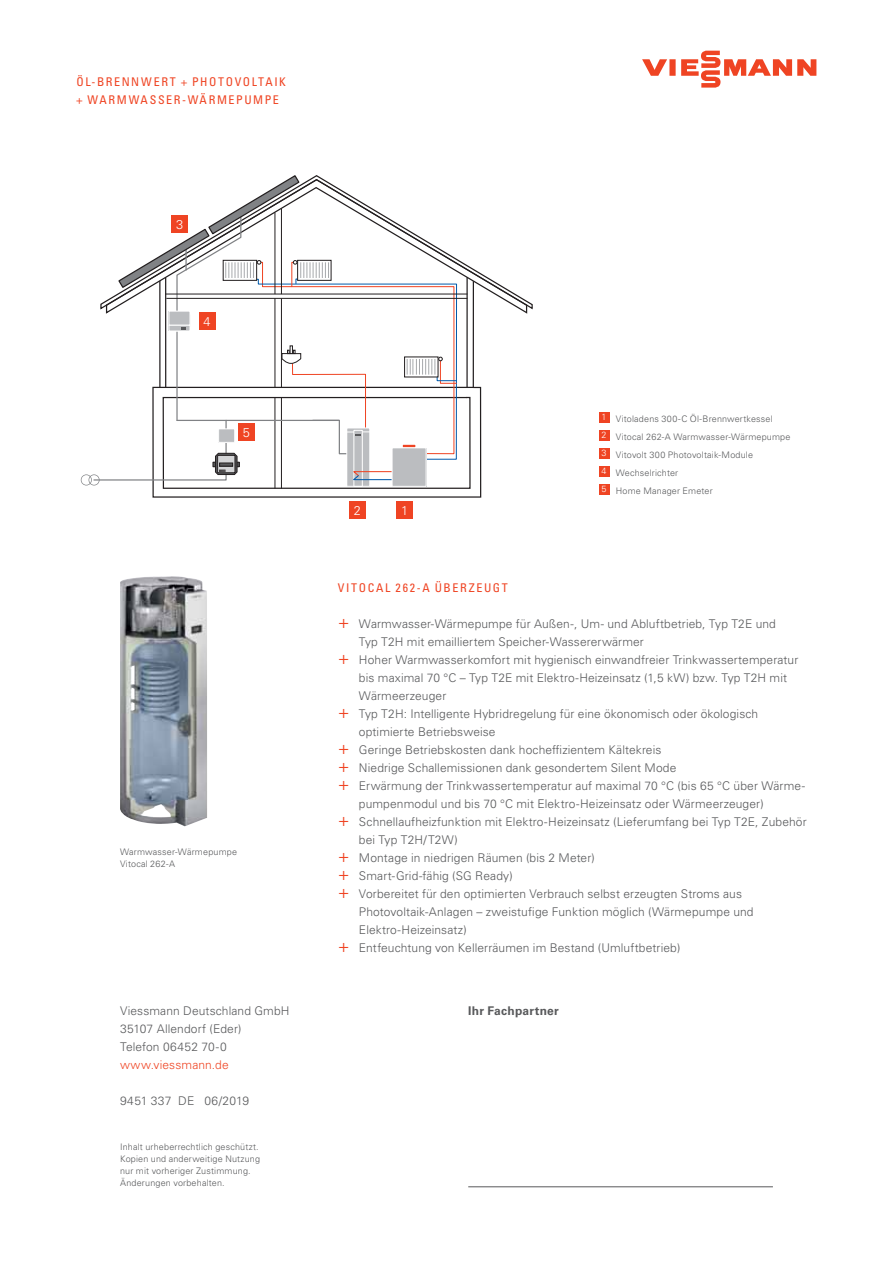
<style>
.page{position:relative;width:893px;height:1263px;background:#fff}
.page>*{position:absolute;margin:0;border:0;box-sizing:border-box;transform-origin:0 0}
.t1{font:300 12.75px "Univers LTCYR 45";color:#fff}
.t2{font:300 12px/18px "Univers LTCYR 45";letter-spacing:.01em;color:#58595b}
.t3{font:condensed 12px/18px "Univers LTCYR 57";letter-spacing:.135em;color:#ef4423}
.t4{font:300 12px "Univers LTCYR 45";letter-spacing:.01em;color:#ef4423}
.t5{font:700 12px "Univers LTCYR 65";letter-spacing:.02em;color:#58595b}
.t6{font:300 9px/12px "Univers LTCYR 45";letter-spacing:.02em;color:#58595b}
.s1{font-size:18px;color:#ef4423}
</style>
<div class="page">
<hr style="left:468px;top:1186px;width:305px;height:1px;background:#58595b">
<svg style="left:482px;top:274px;width:51px;height:36px"></svg>
<svg style="left:81px;top:175px;width:401px;height:323px"></svg>
<div style="left:169px;top:311px;width:21px;height:14px;background:#bbbdc0"></div>
<div style="left:169px;top:311px;width:21px;height:14px;border:1px solid #fff"></div>
<div style="left:219px;top:429px;width:16px;height:13px;background:#bbbdc0"></div>
<div style="left:218px;top:429px;width:17px;height:13px;border:1px solid #fff"></div>
<div style="left:599px;top:412px;width:10px;height:10px;background:#ef4423"></div>
<div style="left:599px;top:430px;width:10px;height:10px;background:#ef4423"></div>
<div style="left:599px;top:448px;width:10px;height:10px;background:#ef4423"></div>
<div style="left:599px;top:466px;width:10px;height:10px;background:#ef4423"></div>
<div style="left:599px;top:484px;width:10px;height:10px;background:#ef4423"></div>
<div style="left:396px;top:502px;width:17px;height:17px;background:#ef4423"></div>
<div style="left:349px;top:502px;width:17px;height:17px;background:#ef4423"></div>
<div style="left:171px;top:215px;width:17px;height:17px;background:#ef4423"></div>
<div style="left:199px;top:313px;width:16px;height:17px;background:#ef4423"></div>
<div style="left:238px;top:424px;width:17px;height:17px;background:#ef4423"></div>
<img style="left:120px;top:576px;width:87px;height:250px">
<svg style="left:642px;top:51px;width:174px;height:37px"></svg>
<p class="t3" style="left:77px;top:73px;width:211px">ÖL-BRENNWERT + PHOTOVOLTAIK + WARMWASSER-WÄRMEPUMPE</p>
<p class="t1" style="left:176px;top:219px;width:9px">3</p>
<p class="t1" style="left:204px;top:317px;width:9px">4</p>
<p class="t1" style="left:243px;top:428px;width:9px">5</p>
<p class="t6" style="left:120px;top:847px;width:119px">Warmwasser-Wärmepumpe<br>Vitocal 262-A</p>
<p class="t2" style="left:120px;top:1003px;width:171px">Viessmann Deutschland GmbH<br>35107 Allendorf (Eder)<br>Telefon 06452 70-0</p>
<p class="t4" style="left:120px;top:1061px;width:110px">www.viessmann.de</p>
<p class="t2" style="left:120px;top:1093px;width:131px">9451 337 DE 06/2019</p>
<p class="t6" style="left:120px;top:1142px;width:141px">Inhalt urheberrechtlich geschützt.<br>Kopien und anderweitige Nutzung nur mit vorheriger Zustimmung.<br>Änderungen vorbehalten.</p>
<p class="t1" style="left:354px;top:506px;width:9px">2</p>
<p class="t1" style="left:401px;top:506px;width:9px">1</p>
<p class="t6" style="left:601px;top:411px;width:190px;line-height:18px"><sup>1</sup> Vitoladens 300-C Öl-Brennwertkessel<br><sup>2</sup> Vitocal 262-A Warmwasser-Wärmepumpe<br><sup>3</sup> Vitovolt 300 Photovoltaik-Module<br><sup>4</sup> Wechselrichter<br><sup>5</sup> Home Manager Emeter</p>
<p class="t3" style="left:338px;top:579px;width:172px">VITOCAL 262-A ÜBERZEUGT</p>
<p class="t2" style="left:338px;top:616px;width:440px"><span class="s1">+</span> Warmwasser-Wärmepumpe für Außen-, Um- und Abluftbetrieb, Typ T2E und</p>
<p class="t2" style="left:359px;top:634px;width:286px">Typ T2H mit emailliertem Speicher-Wassererwärmer</p>
<p class="t2" style="left:338px;top:652px;width:462px"><span class="s1">+</span> Hoher Warmwasserkomfort mit hygienisch einwandfreier Trinkwassertemperatur</p>
<p class="t2" style="left:359px;top:670px;width:430px">bis maximal 70 °C – Typ T2E mit Elektro-Heizeinsatz (1,5 kW) bzw. Typ T2H mit</p>
<p class="t2" style="left:359px;top:688px;width:89px">Wärmeerzeuger</p>
<p class="t2" style="left:338px;top:706px;width:422px"><span class="s1">+</span> Typ T2H: Intelligente Hybridregelung für eine ökonomisch oder ökologisch</p>
<p class="t2" style="left:359px;top:724px;width:138px">optimierte Betriebsweise</p>
<p class="t2" style="left:338px;top:742px;width:325px"><span class="s1">+</span> Geringe Betriebskosten dank hocheffizientem Kältekreis</p>
<p class="t2" style="left:338px;top:760px;width:340px"><span class="s1">+</span> Niedrige Schallemissionen dank gesondertem Silent Mode</p>
<p class="t2" style="left:338px;top:778px;width:469px"><span class="s1">+</span> Erwärmung der Trinkwassertemperatur auf maximal 70 °C (bis 65 °C über Wärme-</p>
<p class="t2" style="left:359px;top:796px;width:406px">pumpenmodul und bis 70 °C mit Elektro-Heizeinsatz oder Wärmeerzeuger)</p>
<p class="t2" style="left:338px;top:814px;width:471px"><span class="s1">+</span> Schnellaufheizfunktion mit Elektro-Heizeinsatz (Lieferumfang bei Typ T2E, Zubehör</p>
<p class="t2" style="left:359px;top:832px;width:101px">bei Typ T2H/T2W)</p>
<p class="t2" style="left:338px;top:850px;width:259px"><span class="s1">+</span> Montage in niedrigen Räumen (bis 2 Meter)</p>
<p class="t2" style="left:338px;top:868px;width:177px"><span class="s1">+</span> Smart-Grid-fähig (SG Ready)</p>
<p class="t2" style="left:338px;top:886px;width:406px"><span class="s1">+</span> Vorbereitet für den optimierten Verbrauch selbst erzeugten Stroms aus</p>
<p class="t2" style="left:359px;top:904px;width:396px">Photovoltaik-Anlagen – zweistufige Funktion möglich (Wärmepumpe und</p>
<p class="t2" style="left:359px;top:922px;width:109px">Elektro-Heizeinsatz)</p>
<p class="t2" style="left:338px;top:940px;width:344px"><span class="s1">+</span> Entfeuchtung von Kellerräumen im Bestand (Umluftbetrieb)</p>
<p class="t5" style="left:468px;top:1007px;width:92px">Ihr Fachpartner</p>
</div>
